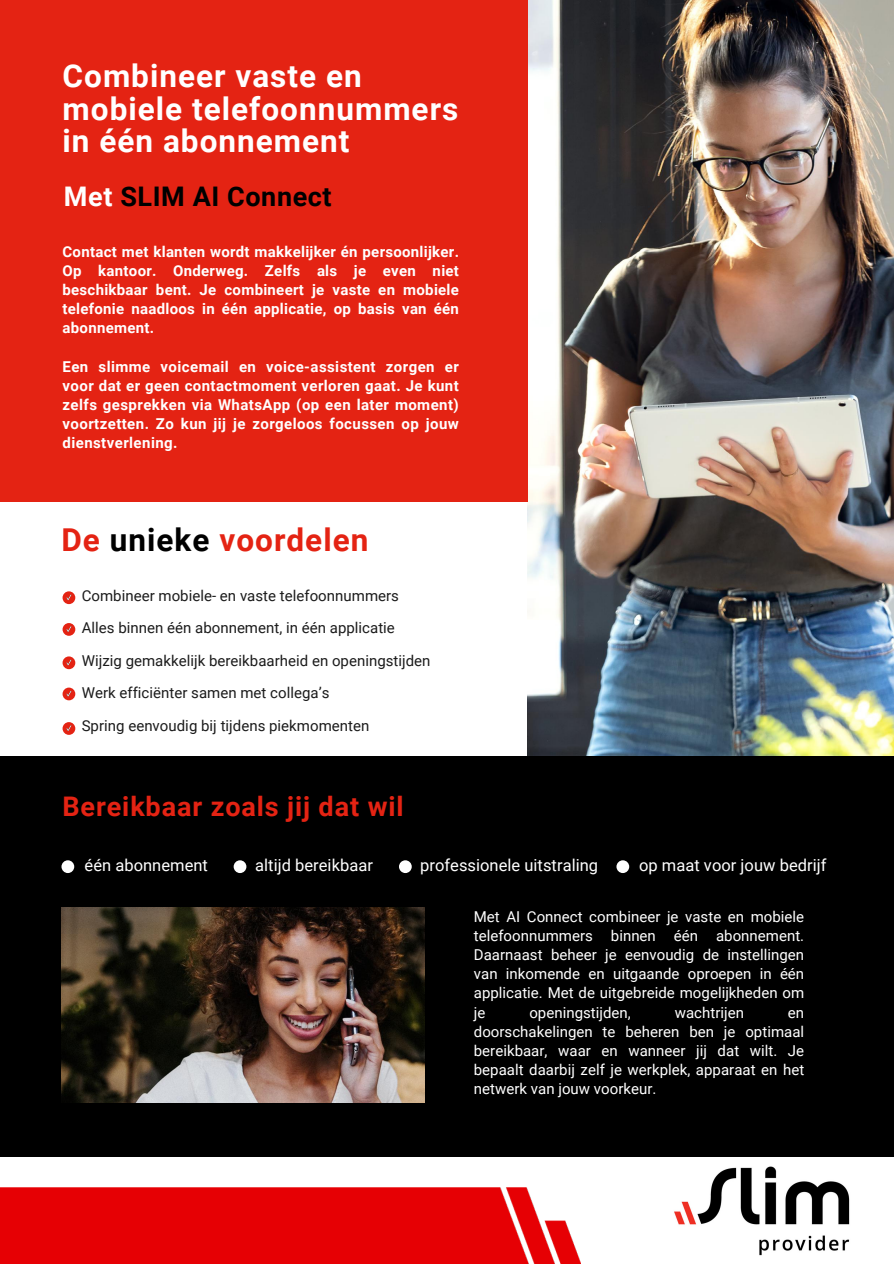
<style>
.page{position:relative;width:894px;height:1264px;background:#fff}
.page>*{position:absolute;margin:0;border:0;box-sizing:border-box;transform-origin:0 0}
.t1{font:700 31.5px/32.7px "Roboto";letter-spacing:.03em;color:#fff}
.t2{font:700 31.5px "Roboto";letter-spacing:.03em;color:#e42313}
.t3{font:700 27px "Roboto";letter-spacing:.03em;color:#e42313}
.t4{font:700 27px "Roboto";letter-spacing:.02em;color:#000}
.t5{font:16.5px "Roboto";letter-spacing:.005em;color:#fff}
.t6{font:700 15px/19.2px "Roboto";letter-spacing:.025em;color:#fff;text-align:justify}
.t7{font:15px/19.2px "Roboto";letter-spacing:.005em;color:#fff;text-align:justify}
.t8{font:15px/32.7px "Roboto";letter-spacing:.005em;color:#1b1b1b}
.s1{color:#fff}
.s2{color:#000}
</style>
<div class="page">
<img style="left:527px;top:0;width:366px;height:756px">
<div style="left:63px;top:591px;width:12px;height:13px;background:#e42313;border-radius:50%"></div>
<svg style="left:66px;top:594px;width:5px;height:6px"></svg>
<div style="left:63px;top:623px;width:12px;height:12px;background:#e42313;border-radius:50%"></div>
<svg style="left:66px;top:626px;width:5px;height:6px"></svg>
<div style="left:63px;top:656px;width:12px;height:13px;background:#e42313;border-radius:50%"></div>
<svg style="left:66px;top:659px;width:5px;height:6px"></svg>
<div style="left:63px;top:687px;width:12px;height:13px;background:#e42313;border-radius:50%"></div>
<svg style="left:66px;top:690px;width:5px;height:6px"></svg>
<div style="left:63px;top:722px;width:12px;height:13px;background:#e42313;border-radius:50%"></div>
<svg style="left:66px;top:725px;width:5px;height:6px"></svg>
<div style="left:0;top:0;width:527px;height:502px;background:#e42313"></div>
<div style="left:0;top:756px;width:893px;height:400px;background:#000"></div>
<div style="left:61px;top:860px;width:13px;height:13px;background:#fff;border-radius:50%"></div>
<div style="left:399px;top:860px;width:12px;height:13px;background:#fff;border-radius:50%"></div>
<svg style="left:233px;top:860px;width:13px;height:13px"></svg>
<svg style="left:237px;top:863px;width:5px;height:6px"></svg>
<div style="left:616px;top:860px;width:13px;height:13px;background:#fff;border-radius:50%"></div>
<img style="left:61px;top:907px;width:363px;height:195px">
<img style="left:674px;top:1166px;width:176px;height:90px">
<img style="left:0;top:1187px;width:580px;height:76px">
<p class="t1" style="left:63px;top:60px;width:397px">Combineer vaste en mobiele telefoonnummers in één abonnement</p>
<p class="t4" style="left:64px;top:181px;width:269px"><span class="s1">Met</span> SLIM AI Connect</p>
<p class="t6" style="left:63px;top:242px;width:398px">Contact met klanten wordt makkelijker én persoonlijker.<br>Op kantoor. Onderweg. Zelfs als je even niet beschikbaar bent. Je combineert je vaste en mobiele telefonie naadloos in één applicatie, op basis van één abonnement.</p>
<h1 class="t6" style="left:63px;top:357px;width:397px">Een slimme voicemail en voice-assistent zorgen er voor dat er geen contactmoment verloren gaat. Je kunt zelfs gesprekken via WhatsApp (op een later moment) voortzetten. Zo kun jij je zorgeloos focussen op jouw dienstverlening.</h1>
<h3 class="t2" style="left:61px;top:521px;width:308px">De <span class="s2">unieke</span> voordelen</h3>
<p class="t8" style="left:82px;top:579px;width:350px">Combineer mobiele- en vaste telefoonnummers Alles binnen één abonnement, in één applicatie Wijzig gemakkelijk bereikbaarheid en openingstijden Werk efficiënter samen met collega’s</p>
<p class="t8" style="left:82px;top:709px;width:289px">Spring eenvoudig bij tijdens piekmomenten</p>
<h3 class="t3" style="left:63px;top:790px;width:342px">Bereikbaar zoals jij dat wil</h3>
<p class="t5" style="left:85px;top:855px;width:125px">één abonnement</p>
<p class="t5" style="left:255px;top:855px;width:119px">altijd bereikbaar</p>
<p class="t5" style="left:420px;top:855px;width:179px">professionele uitstraling</p>
<p class="t5" style="left:639px;top:855px;width:189px">op maat voor jouw bedrijf</p>
<h2 class="t7" style="left:473px;top:907px;width:332px">Met AI Connect combineer je vaste en mobiele telefoonnummers binnen één abonnement.<br>Daarnaast beheer je eenvoudig de instellingen van inkomende en uitgaande oproepen in één applicatie. Met de uitgebreide mogelijkheden om je</h2>
<h2 class="t7" style="left:529px;top:1002px;width:103px">openingstijden,</h2>
<h2 class="t7" style="left:674px;top:1002px;width:71px">wachtrijen</h2>
<h2 class="t7" style="left:473px;top:1002px;width:332px;text-indent:314px">en doorschakelingen te beheren ben je optimaal bereikbaar, waar en wanneer jij dat wilt. Je bepaalt daarbij zelf je werkplek, apparaat en het netwerk van jouw voorkeur.</h2>
</div>
